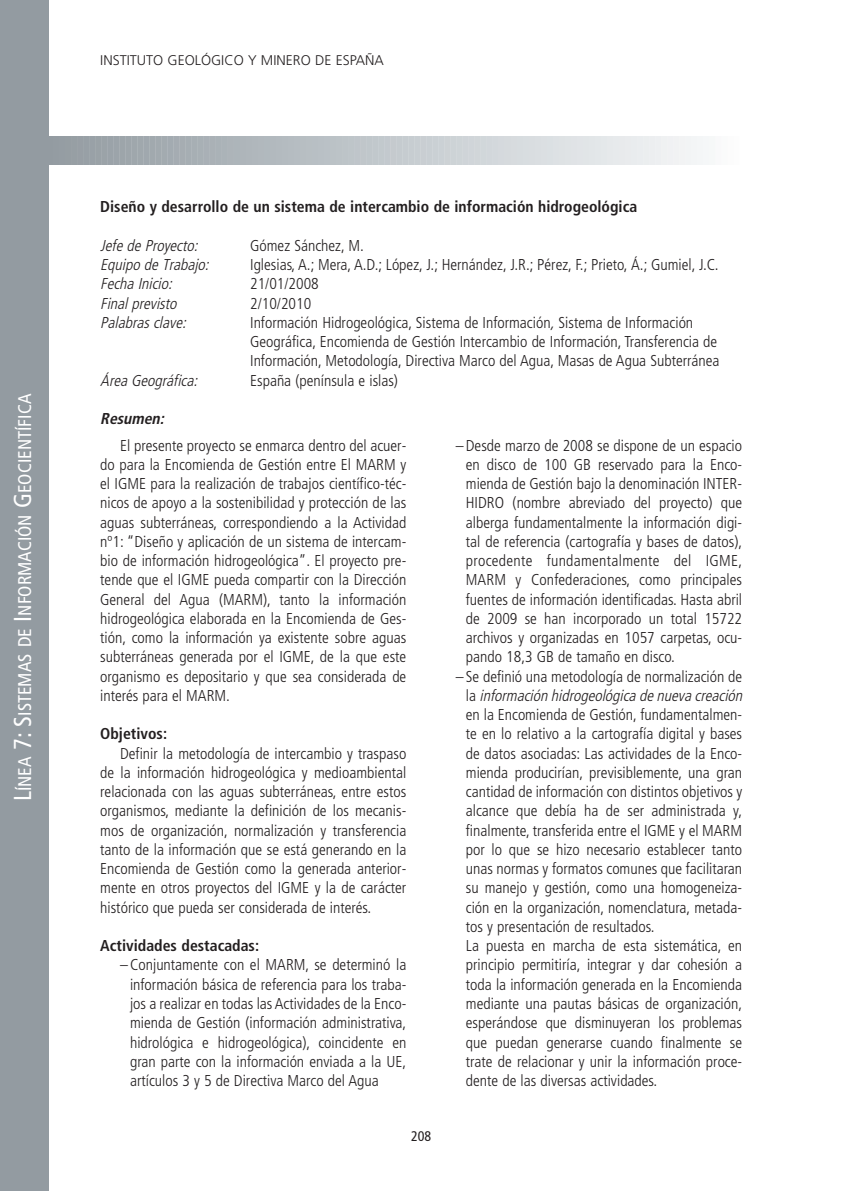
<style>
.page{position:relative;width:844px;height:1191px;background:#fff}
.page>*{position:absolute;margin:0;border:0;box-sizing:border-box;transform-origin:0 0}
.t1{font:condensed 18.38px "Frutiger";color:#fff}
.t2{font:300 condensed 15.75px/19.2px "Frutiger";color:#231f20;text-align:justify}
.t3{font:700 condensed 15.75px "Frutiger";color:#231f20}
.t4{font:italic 300 condensed 15.75px "Frutiger";color:#231f20}
.t5{font:italic 700 condensed 15.75px "Frutiger";color:#231f20}
.t6{font:300 14px "Frutiger";color:#231f20}
.t7{font:condensed 14px "Frutiger";color:#231f20}
.s1{font-size:24.5px}
.s2{font-style:italic}
</style>
<div class="page">
<hr style="left:49px;top:137px;width:2px;height:27px;background:#939ba1">
<hr style="left:55px;top:137px;width:2px;height:27px;background:#949ca2">
<hr style="left:61px;top:137px;width:2px;height:27px;background:#959da3">
<hr style="left:67px;top:137px;width:2px;height:27px;background:#969ea3">
<hr style="left:73px;top:137px;width:2px;height:27px;background:#979fa4">
<svg style="left:80px;top:137px;width:229px;height:27px;background:#a8afb4"></svg>
<hr style="left:314px;top:137px;width:2px;height:27px;background:#b8bfc4">
<hr style="left:320px;top:137px;width:2px;height:27px;background:#b9c0c5">
<hr style="left:326px;top:137px;width:2px;height:27px;background:#bac1c6">
<hr style="left:332px;top:137px;width:2px;height:27px;background:#bbc2c6">
<hr style="left:338px;top:137px;width:2px;height:27px;background:#bcc3c7">
<hr style="left:344px;top:137px;width:2px;height:27px;background:#bdc4c8">
<hr style="left:350px;top:137px;width:2px;height:27px;background:#bec5c9">
<hr style="left:356px;top:137px;width:2px;height:27px;background:#bfc5ca">
<hr style="left:362px;top:137px;width:2px;height:27px;background:#c0c6ca">
<hr style="left:368px;top:137px;width:2px;height:27px;background:#c0c7cb">
<hr style="left:374px;top:137px;width:2px;height:27px;background:#c1c8cc">
<hr style="left:380px;top:137px;width:2px;height:27px;background:#c2c9cd">
<hr style="left:386px;top:137px;width:2px;height:27px;background:#c3c9ce">
<hr style="left:392px;top:137px;width:2px;height:27px;background:#c5cace">
<hr style="left:398px;top:137px;width:2px;height:27px;background:#c5cbcf">
<hr style="left:404px;top:137px;width:2px;height:27px;background:#c6ccd0">
<hr style="left:410px;top:137px;width:2px;height:27px;background:#c7cdd1">
<hr style="left:416px;top:137px;width:2px;height:27px;background:#c8ced2">
<hr style="left:422px;top:137px;width:2px;height:27px;background:#c9ced2">
<hr style="left:428px;top:137px;width:2px;height:27px;background:#c9cfd3">
<svg style="left:435px;top:137px;width:229px;height:27px;background:#dce0e2"></svg>
<hr style="left:669px;top:137px;width:2px;height:27px;background:#f0f1f3">
<hr style="left:675px;top:137px;width:2px;height:27px;background:#f1f2f3">
<hr style="left:681px;top:137px;width:2px;height:27px;background:#f2f3f4">
<hr style="left:687px;top:137px;width:2px;height:27px;background:#f2f4f5">
<hr style="left:693px;top:137px;width:2px;height:27px;background:#f3f5f6">
<hr style="left:699px;top:137px;width:2px;height:27px;background:#f4f6f7">
<hr style="left:705px;top:137px;width:2px;height:27px;background:#f5f7f8">
<hr style="left:711px;top:137px;width:2px;height:27px;background:#f6f8f8">
<hr style="left:717px;top:137px;width:2px;height:27px;background:#f9f9fa">
<hr style="left:723px;top:137px;width:2px;height:27px;background:#fafbfb">
<div style="left:0;top:0;width:49px;height:1191px;background:#939ba1"></div>
<p class="t1" style="left:17px;top:801px;width:409px;rotate:-90deg"><span class="s1">L</span>ÍNEA <span class="s1">7: S</span>ISTEMAS DE <span class="s1">I</span>NFORMACIÓN <span class="s1">G</span>EOCIENTÍFICA</p>
<p class="t6" style="left:100px;top:55px;width:285px">INSTITUTO GEOLÓGICO Y MINERO DE ESPAÑA</p>
<p class="t3" style="left:100px;top:200px;width:538px">Diseño y desarrollo de un sistema de intercambio de información hidrogeológica</p>
<p class="t4" style="left:100px;top:239px;width:102px">Jefe de Proyecto:</p>
<p class="t2" style="left:250px;top:237px;width:115px">Gómez Sánchez, M.</p>
<p class="t4" style="left:100px;top:258px;width:113px">Equipo de Trabajo:</p>
<p class="t2" style="left:250px;top:256px;width:470px">Iglesias, A.; Mera, A.D.; López, J.; Hernández, J.R.; Pérez, F.; Prieto, Á.; Gumiel, J.C.</p>
<p class="t4" style="left:100px;top:277px;width:76px">Fecha Inicio:</p>
<p class="t2" style="left:250px;top:275px;width:70px">21/01/2008</p>
<p class="t4" style="left:100px;top:297px;width:81px">Finalprevisto</p>
<p class="t2" style="left:250px;top:295px;width:63px">2/10/2010</p>
<p class="t4" style="left:100px;top:316px;width:90px">Palabrasclave:</p>
<p class="t2" style="left:250px;top:314px;width:471px;text-align:left">Información Hidrogeológica, Sistema de Información<span class="s2">,</span>Sistema de Información<br>Geográfica, Encomienda de Gestión Intercambio de Información, Transferencia de<br>Información, Metodología, Directiva Marco del Agua, Masas de Agua Subterránea</p>
<p class="t4" style="left:100px;top:374px;width:102px">Área Geográfica:</p>
<p class="t2" style="left:250px;top:372px;width:149px">España (península e islas)</p>
<p class="t5" style="left:100px;top:412px;width:68px">Resumen:</p>
<p class="t2" style="left:100px;top:437px;width:307px;text-indent:20px">El presente proyecto se enmarca dentro del acuer&shy;do para la Encomienda de Gestión entre El MARM y el IGME para la realización de trabajos científico-téc&shy;nicos de apoyo a la sostenibilidad y protección de las aguas subterráneas, correspondiendo a la Actividad nº1: “Diseño y aplicación de un sistema de intercam&shy;bio de información hidrogeológica”. El proyecto pre&shy;tende que el IGME pueda compartir con la Dirección General del Agua (MARM), tanto la información hidrogeológica elaborada en la Encomienda de Ges&shy;tión, como la información ya existente sobre aguas subterráneas generada por el IGME, de la que este organismo es depositario y que sea considerada de interés para el MARM.</p>
<p class="t3" style="left:100px;top:727px;width:68px">Objetivos:</p>
<p class="t2" style="left:100px;top:745px;width:307px;text-indent:20px">Definir la metodología de intercambio y traspaso de la información hidrogeológica y medioambiental relacionada con las aguas subterráneas, entre estos organismos, mediante la definición de los mecanis&shy;mos de organización, normalización y transferencia tanto de la información que se está generando en la Encomienda de Gestión como la generada anterior&shy;mente en otros proyectos del IGME y la de carácter histórico que pueda ser considerada de interés.</p>
<p class="t3" style="left:100px;top:939px;width:160px">Actividades destacadas:</p>
<p class="t2" style="left:130px;top:956px;width:278px;text-indent:-10px">– Conjuntamente con el MARM, se determinó la información básica de referencia para los traba&shy;jos a realizar en todas las Actividades de la Enco&shy;mienda de Gestión (información administrativa, hidrológica e hidrogeológica), coincidente en gran parte con la información enviada a la UE, artículos 3 y 5 de Directiva Marco del Agua</p>
<p class="t7" style="left:411px;top:1130px;width:22px">208</p>
<p class="t2" style="left:466px;top:437px;width:278px;text-indent:-10px">– Desde marzo de 2008 se dispone de un espacio en disco de 100 GB reservado para la Enco&shy;mienda de Gestión bajo la denominación INTER-HIDRO (nombre abreviado del proyecto) que alberga fundamentalmente la información digi&shy;tal de referencia (cartografía y bases de datos), procedente fundamentalmente del IGME, MARM y Confederaciones, como principales fuentes de información identificadas. Hasta abril de 2009 se han incorporado un total 15722 archivos y organizadas en 1057 carpetas, ocu&shy;pando 18,3 GB de tamaño en disco.</p>
<p class="t2" style="left:466px;top:668px;width:281px;text-align:left;text-indent:-10px">– Se definió una metodología de normalización de l a <span class="s2">información hidrogeológica de nueva creación </span>en la Encomienda de Gestión, fundamentalmen&shy;te en lo relativo a la cartografía digital y bases de datos asociadas: Las actividades de la Enco&shy;mienda producirían, previsiblemente, una gran cantidad de información con distintos objetivos y alcance que debía ha de ser administrada y, finalmente, transferida entre el IGME y el MARM por lo que se hizo necesario establecer tanto unas normas y formatos comunes que facilitaran su manejo y gestión, como una homogeneiza&shy;ción en la organización, nomenclatura, metada&shy;tos y presentación de resultados.<br>La puesta en marcha de esta sistemática, en principio permitiría, integrar y dar cohesión a toda la información generada en la Encomienda mediante una pautas básicas de organización, esperándose que disminuyeran los problemas que puedan generarse cuando finalmente se trate de relacionar y unir la información proce&shy;dente de las diversas actividades.</p>
</div>
